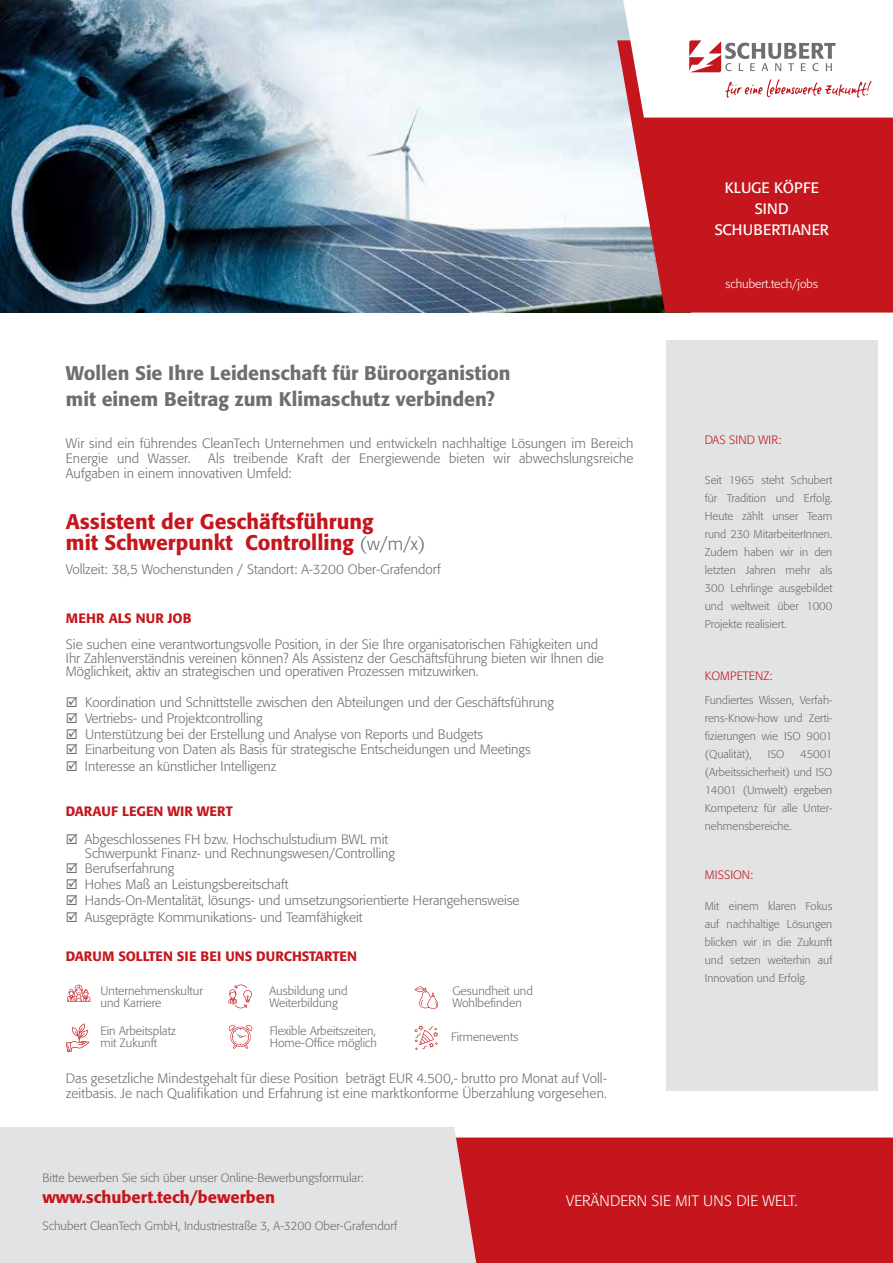
<style>
.page{position:relative;width:893px;height:1263px;background:#fff}
.page>*{position:absolute;margin:0;border:0;box-sizing:border-box;transform-origin:0 0}
.t1{font:500 21px/21px "Formata";color:#c4161c}
.t2{font:500 19.5px/25.5px "Formata";color:#6d6e71}
.t3{font:500 16.5px "Formata";color:#c4161c}
.t4{font:15px/21px "Formata";color:#fff;text-align:center}
.t5{font:300 15px "Formata";color:#fff}
.t6{font:300 13.5px/15.6px "Formata";color:#6d6e71}
.t7{font:500 13.5px "Formata";color:#c4161c}
.t8{font:300 12px/12px "Formata";color:#6d6e71}
.t9{font:300 12px "Formata";color:#c4161c}
.t10{font:300 12px "Formata";color:#fff}
.t11{font:300 11.25px/18px "Formata";color:#6d6e71;text-align:justify}
.s1{font-weight:300;font-size:18px;color:#6d6e71}
</style>
<div class="page">
<div style="left:478px;top:1137px;width:415px;height:126px;background:#c4161c"></div>
<div style="left:0;top:1127px;width:478px;height:136px;background:#e2e3e4"></div>
<div style="left:666px;top:340px;width:212px;height:751px;background:#e2e3e4"></div>
<svg style="left:67px;top:985px;width:23px;height:17px"></svg>
<svg style="left:229px;top:984px;width:23px;height:24px"></svg>
<svg style="left:415px;top:986px;width:23px;height:22px"></svg>
<svg style="left:66px;top:1023px;width:23px;height:29px"></svg>
<svg style="left:229px;top:1025px;width:23px;height:24px"></svg>
<svg style="left:415px;top:1025px;width:23px;height:25px"></svg>
<img style="left:593px;top:0;width:30px;height:313px">
<img style="left:0;top:0;width:593px;height:313px">
<svg style="left:617px;top:40px;width:276px;height:273px;fill:#c4161c"></svg>
<svg style="left:623px;top:0;width:270px;height:118px"></svg>
<p class="t4" style="left:715px;top:177px;width:116px">KLUGE KÖPFE<br>SIND<br>SCHUBERTIANER</p>
<h2 class="t2" style="left:66px;top:360px;width:446px">Wollen Sie Ihre Leidenschaft für Büroorganistion mit einem Beitrag zum Klimaschutz verbinden?</h2>
<p class="t6" style="left:66px;top:436px;width:569px;line-height:15px">Wir sind ein führendes CleanTech Unternehmen und entwickeln nachhaltige Lösungen im Bereich<br>Energie und Wasser.</p>
<p class="t6" style="left:66px;top:451px;width:569px;line-height:15px;text-indent:142px">Als treibende Kraft der Energiewende bieten wir abwechslungsreiche<br>Aufgaben in einem innovativen Umfeld:</p>
<h1 class="t1" style="left:66px;top:511px;width:361px">Assistent der Geschäftsführung<br>mit Schwerpunkt Controlling <span class="s1">(w/m/x)</span></h1>
<p class="t6" style="left:66px;top:562px;width:376px">Vollzeit: 38,5 Wochenstunden / Standort: A-3200 Ober-Grafendorf</p>
<p class="t7" style="left:66px;top:610px;width:127px">MEHR ALS NUR JOB</p>
<p class="t6" style="left:66px;top:638px;width:539px;line-height:13.5px">Sie suchen eine verantwortungsvolle Position, in der Sie Ihre organisatorischen Fähigkeiten und<br>Ihr Zahlenverständnis vereinen können? Als Assistenz der Geschäftsführung bieten wir Ihnen die<br>Möglichkeit, aktiv an strategischen und operativen Prozessen mitzuwirken.</p>
<p class="t6" style="left:85px;top:695px;width:470px">Koordination und Schnittstelle zwischen den Abteilungen und der Geschäftsführung Vertriebs- und Projektcontrolling<br>Unterstützung bei der Erstellung und Analyse von Reports und Budgets Einarbeitung von Daten als Basis für strategische Entscheidungen und Meetings</p>
<p class="t6" style="left:85px;top:759px;width:193px">Interesse an künstlicher Intelligenz</p>
<p class="t7" style="left:66px;top:803px;width:168px">DARAUF LEGEN WIR WERT</p>
<p class="t6" style="left:85px;top:833px;width:312px;line-height:13.5px">Abgeschlossenes FH bzw. Hochschulstudium BWL mit<br>Schwerpunkt Finanz- und Rechnungswesen/Controlling</p>
<p class="t6" style="left:85px;top:861px;width:436px">Berufserfahrung<br>Hohes Maß an Leistungsbereitschaft<br>Hands-On-Mentalität, lösungs- und umsetzungsorientierte Herangehensweise</p>
<p class="t6" style="left:85px;top:909px;width:279px">Ausgeprägte Kommunikations- und Teamfähigkeit</p>
<p class="t7" style="left:66px;top:948px;width:293px">DARUM SOLLTEN SIE BEI UNS DURCHSTARTEN</p>
<p class="t8" style="left:101px;top:985px;width:104px">Unternehmenskultur und Karriere</p>
<p class="t8" style="left:269px;top:985px;width:80px">Ausbildung und<br>Weiterbildung</p>
<p class="t8" style="left:452px;top:985px;width:82px">Gesundheit und<br>Wohlbefinden</p>
<p class="t8" style="left:100px;top:1025px;width:77px">Ein Arbeitsplatz mit Zukunft</p>
<p class="t8" style="left:270px;top:1024px;width:109px">Flexible Arbeitszeiten,<br>Home-Office möglich</p>
<p class="t8" style="left:451px;top:1031px;width:69px">Firmenevents</p>
<p class="t6" style="left:66px;top:1071px;width:543px;line-height:15px">Das gesetzliche Mindestgehalt für diese Position beträgt EUR 4.500,- brutto pro Monat auf Voll&shy;zeitbasis. Je nach Qualifikation und Erfahrung ist eine marktkonforme Überzahlung vorgesehen.</p>
<p class="t10" style="left:725px;top:277px;width:94px">schubert.tech/jobs</p>
<p class="t9" style="left:705px;top:433px;width:78px">DAS SIND WIR:</p>
<p class="t11" style="left:705px;top:471px;width:129px">Seit 1965 steht Schubert für Tradition und Erfolg.<br>Heute zählt unser Team rund 230 MitarbeiterInnen.<br>Zudem haben wir in den letzten Jahren mehr als 300 Lehrlinge ausgebildet und weltweit über 1000<br>Projekte realisiert.</p>
<p class="t9" style="left:705px;top:669px;width:69px">KOMPETENZ:</p>
<p class="t11" style="left:705px;top:691px;width:129px">Fundiertes Wissen, Verfah&shy;rens-Know-how und Zerti&shy;fizierungen wie ISO 9001 (Qualität),</p>
<p class="t11" style="left:768px;top:745px;width:18px">ISO</p>
<p class="t11" style="left:705px;top:745px;width:129px;text-indent:95px">45001 (Arbeitssicherheit) und ISO 14001 (Umwelt) ergeben Kompetenz für alle Unter&shy;nehmensbereiche.</p>
<p class="t9" style="left:705px;top:868px;width:50px">MISSION:</p>
<p class="t11" style="left:705px;top:897px;width:129px">Mit einem klaren Fokus auf nachhaltige Lösungen blicken wir in die Zukunft und setzen weiterhin auf Innovation und Erfolg.</p>
<p class="t8" style="left:43px;top:1172px;width:323px">Bitte bewerben Sie sich über unser Online-Bewerbungsformular:</p>
<p class="t3" style="left:43px;top:1187px;width:234px">www.schubert.tech/bewerben</p>
<p class="t8" style="left:43px;top:1219px;width:356px">Schubert CleanTech GmbH, Industriestraße 3, A-3200 Ober-Grafendorf</p>
<p class="t5" style="left:566px;top:1192px;width:233px">VERÄNDERN SIE MIT UNS DIE WELT.</p>
</div>
